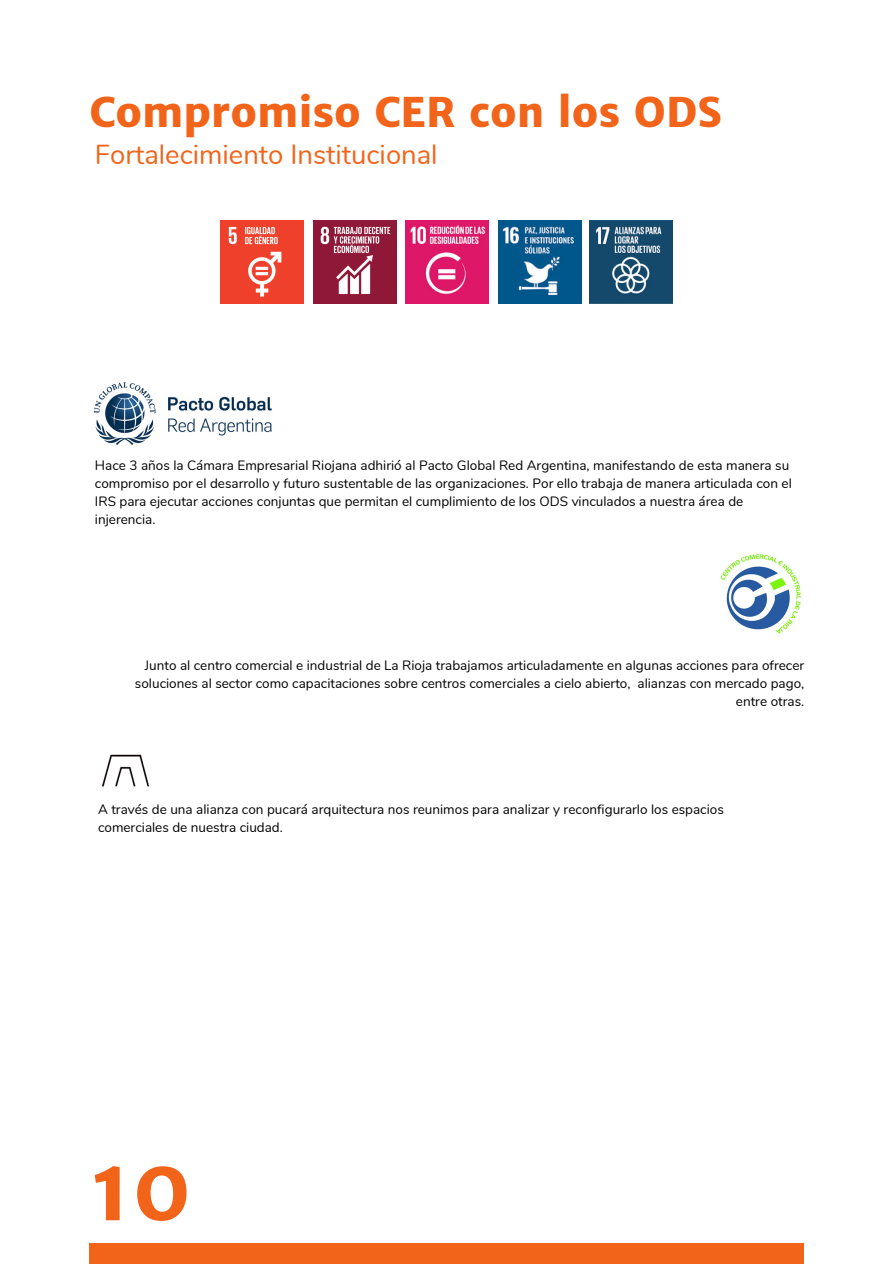
<style>
.page{position:relative;width:894px;height:1264px;background:#fff}
.page>*{position:absolute;margin:0;border:0;box-sizing:border-box;transform-origin:0 0}
.t1{font:700 86.85px "Merriweather Sans";color:#f26419}
.t2{font:800 40.95px "Merriweather Sans";color:#f26419}
.t3{font:27.45px "Nunito";color:#f26419}
.t4{font:13.5px/18px "Nunito";color:#000}
</style>
<div class="page">
<div style="left:89px;top:1243px;width:715px;height:20px;background:#f26419"></div>
<img style="left:220px;top:220px;width:83px;height:84px">
<img style="left:313px;top:220px;width:83px;height:84px">
<img style="left:405px;top:220px;width:83px;height:84px">
<img style="left:498px;top:220px;width:83px;height:84px">
<img style="left:589px;top:220px;width:83px;height:84px">
<img style="left:93px;top:382px;width:179px;height:63px">
<img style="left:720px;top:554px;width:81px;height:80px">
<img style="left:101px;top:754px;width:49px;height:33px">
<p class="t2" style="left:89px;top:86px;width:634px">Compromiso CER con los ODS</p>
<p class="t3" style="left:95px;top:136px;width:344px">Fortalecimiento Institucional</p>
<p class="t4" style="left:95px;top:456px;width:698px">Hace 3 años la Cámara Empresarial Riojana adhirió al Pacto Global Red Argentina, manifestando de esta manera su compromiso por el desarrollo y futuro sustentable de las organizaciones. Por ello trabaja de manera articulada con el IRS para ejecutar acciones conjuntas que permitan el cumplimiento de los ODS vinculados a nuestra área de injerencia.</p>
<p class="t4" style="left:135px;top:656px;width:670px;text-align:right">Junto al centro comercial e industrial de La Rioja trabajamos articuladamente en algunas acciones para ofrecer soluciones al sector como capacitaciones sobre centros comerciales a cielo abierto, alianzas con mercado pago, entre otras.</p>
<p class="t4" style="left:98px;top:800px;width:627px">A través de una alianza con pucará arquitectura nos reunimos para analizar y reconfigurarlo los espacios comerciales de nuestra ciudad.</p>
<p class="t1" style="left:89px;top:1134px;width:104px">10</p>
</div>
